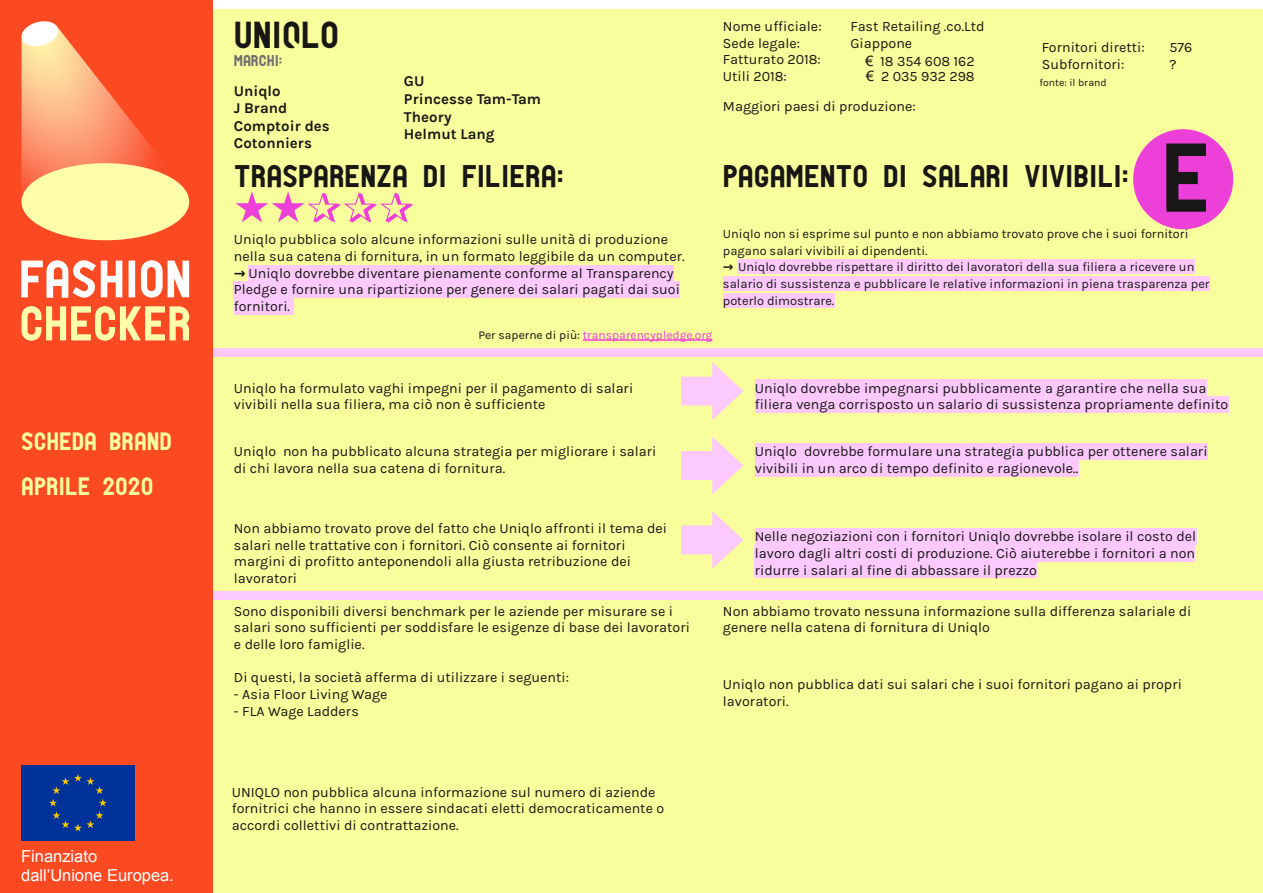
<style>
.page{position:relative;width:1263px;height:893px;background:#fff}
.page>*{position:absolute;margin:0;border:0;box-sizing:border-box;transform-origin:0 0}
.t1{font:93px "PTF NORDIC Standard";color:#181715}
.t2{font:700 60px "DejaVu Sans Mono";color:#ed40d9}
.t3{font:36px "PTF NORDIC Standard";color:#181715}
.t4{font:30px "PTF NORDIC Standard";color:#181715}
.t5{font:24px/45px "PTF NORDIC Standard";color:#f9fe9c}
.t6{font:16.5px/18.9px "Arial";color:#fff}
.t7{font:700 15px/17.5px "Karla";color:#181715}
.t8{font:15px "PTF NORDIC Standard";color:#6f6e6e}
.t9{font:14.25px/16.6px "Karla";color:#181715}
.t10{font:12.75px/16.6px "Karla";color:#181715}
.t11{font:12px "Karla";color:#ed40d9}
.t12{font:10.5px "Karla";letter-spacing:-.005em;color:#181715}
.s1{font-family:"Arial"}
.s2{font-family:"DejaVu Sans";font-weight:700}
.s3{color:#181715}
</style>
<div class="page">
<div style="left:0;top:10px;width:1263px;height:883px;background:#f9fe9c"></div>
<div style="left:0;top:591px;width:1263px;height:9px;background:#fcc9fd"></div>
<div style="left:0;top:349px;width:1263px;height:8px;background:#fcc9fd"></div>
<div style="left:0;top:0;width:213px;height:893px;background:#fb4922"></div>
<img style="left:21px;top:21px;width:168px;height:319px">
<div style="left:21px;top:765px;width:113px;height:76px;background:#039"></div>
<div style="left:249px;top:265px;width:425px;height:16px;background:#fcc9fd"></div>
<div style="left:234px;top:281px;width:446px;height:17px;background:#fcc9fd"></div>
<div style="left:234px;top:298px;width:60px;height:17px;background:#fcc9fd"></div>
<div style="left:755px;top:379px;width:451px;height:17px;background:#fcc9fd"></div>
<div style="left:755px;top:396px;width:473px;height:17px;background:#fcc9fd"></div>
<div style="left:1133px;top:129px;width:100px;height:100px;background:#ed40d9;border-radius:50%"></div>
<div style="left:738px;top:259px;width:456px;height:15px;background:#fcc9fd"></div>
<div style="left:723px;top:276px;width:487px;height:15px;background:#fcc9fd"></div>
<div style="left:723px;top:293px;width:111px;height:15px;background:#fcc9fd"></div>
<div style="left:755px;top:443px;width:452px;height:17px;background:#fcc9fd"></div>
<div style="left:755px;top:460px;width:323px;height:17px;background:#fcc9fd"></div>
<div style="left:755px;top:528px;width:441px;height:17px;background:#fcc9fd"></div>
<div style="left:755px;top:545px;width:440px;height:17px;background:#fcc9fd"></div>
<div style="left:755px;top:562px;width:282px;height:16px;background:#fcc9fd"></div>
<svg style="left:681px;top:362px;width:62px;height:58px"></svg>
<svg style="left:681px;top:437px;width:62px;height:57px"></svg>
<svg style="left:681px;top:511px;width:62px;height:58px"></svg>
<svg style="left:583px;top:339px;width:129px;height:2px"></svg>
<h3 class="t5" style="left:21px;top:420px;width:152px">SCHEDA BRAND<br>APRILE 2020</h3>
<p class="t6" style="left:21px;top:847px;width:154px">Finanziato dall’Unione Europea.</p>
<h3 class="t3" style="left:234px;top:22px;width:107px">UNIQLO</h3>
<p class="t7" style="left:234px;top:82px;width:97px">Uniqlo<br>J Brand<br>Comptoir des<br>Cotonniers</p>
<p class="t9" style="left:723px;top:18px;width:100px">Nome ufficiale:</p>
<p class="t9" style="left:850px;top:18px;width:136px">Fast Retailing .co.Ltd</p>
<p class="t9" style="left:723px;top:35px;width:79px">Sede legale:</p>
<p class="t9" style="left:850px;top:35px;width:63px">Giappone</p>
<p class="t9" style="left:723px;top:51px;width:99px">Fatturato 2018:<br>Utili 2018:</p>
<p class="t9" style="left:1042px;top:39px;width:104px">Fornitori diretti:</p>
<p class="t9" style="left:1169px;top:39px;width:25px">576</p>
<p class="t9" style="left:1042px;top:56px;width:84px">Subfornitori:</p>
<p class="t9" style="left:1169px;top:56px;width:9px">?</p>
<p class="t8" style="left:234px;top:55px;width:50px">MARCHI:</p>
<p class="t9" style="left:865px;top:53px;width:111px;line-height:14.9px"><span class="s1">€</span> 18 354 608 162 <span class="s1">€</span> 2 035 932 298</p>
<p class="t7" style="left:404px;top:73px;width:139px">GU<br>Princesse Tam-Tam<br>Theory<br>Helmut Lang</p>
<p class="t12" style="left:1039px;top:76px;width:69px">fonte: il brand</p>
<p class="t9" style="left:723px;top:98px;width:194px">Maggiori paesi di produzione:</p>
<h1 class="t1" style="left:1162px;top:144px;width:50px">E</h1>
<p class="t10" style="left:723px;top:225px;width:467px">Uniqlo non si esprime sul punto e non abbiamo trovato prove che i suoi fornitori pagano salari vivibili ai dipendenti.</p>
<p class="t10" style="left:723px;top:259px;width:488px"><span class="s2">→</span> Uniqlo dovrebbe rispettare il diritto dei lavoratori della sua filiera a ricevere un salario di sussistenza e pubblicare le relative informazioni in piena trasparenza per poterlo dimostrare.</p>
<h3 class="t4" style="left:234px;top:165px;width:331px">TRASPARENZA DI FILIERA:</h3>
<h2 class="t2" style="left:234px;top:167px;width:182px">★★✰✰✰</h2>
<h3 class="t4" style="left:723px;top:165px;width:407px">PAGAMENTO DI SALARI VIVIBILI:</h3>
<p class="t9" style="left:234px;top:231px;width:452px">Uniqlo pubblica solo alcune informazioni sulle unità di produzione nella sua catena di fornitura, in un formato leggibile da un computer.</p>
<p class="t9" style="left:234px;top:265px;width:448px"><span class="s2">→</span> Uniqlo dovrebbe diventare pienamente conforme al Transparency<br>Pledge e fornire una ripartizione per genere dei salari pagati dai suoi fornitori.</p>
<p class="t11" style="left:478px;top:328px;width:235px"><span class="s3">Per saperne di più:</span> transparencypledge.org</p>
<p class="t9" style="left:234px;top:380px;width:401px">Uniqlo ha formulato vaghi impegni per il pagamento di salari vivibili nella sua filiera, ma ciò non è sufficiente</p>
<p class="t9" style="left:234px;top:443px;width:424px">Uniqlo non ha pubblicato alcuna strategia per migliorare i salari di chi lavora nella sua catena di fornitura.</p>
<p class="t9" style="left:755px;top:443px;width:454px">Uniqlo dovrebbe formulare una strategia pubblica per ottenere salari vivibili in un arco di tempo definito e ragionevole..</p>
<p class="t9" style="left:755px;top:379px;width:475px">Uniqlo dovrebbe impegnarsi pubblicamente a garantire che nella sua filiera venga corrisposto un salario di sussistenza propriamente definito</p>
<p class="t9" style="left:234px;top:520px;width:435px">Non abbiamo trovato prove del fatto che Uniqlo affronti il tema dei salari nelle trattative con i fornitori. Ciò consente ai fornitori margini di profitto anteponendoli alla giusta retribuzione dei lavoratori</p>
<p class="t9" style="left:755px;top:528px;width:443px;text-align:justify">Nelle negoziazioni con i fornitori Uniqlo dovrebbe isolare il costo del lavoro dagli altri costi di produzione. Ciò aiuterebbe i fornitori a non ridurre i salari al fine di abbassare il prezzo</p>
<p class="t9" style="left:723px;top:603px;width:470px">Non abbiamo trovato nessuna informazione sulla differenza salariale di genere nella catena di fornitura di Uniqlo</p>
<p class="t9" style="left:234px;top:603px;width:458px">Sono disponibili diversi benchmark per le aziende per misurare se i salari sono sufficienti per soddisfare le esigenze di base dei lavoratori e delle loro famiglie.</p>
<p class="t9" style="left:234px;top:669px;width:337px">Di questi, la società afferma di utilizzare i seguenti:</p>
<p class="t9" style="left:234px;top:686px;width:155px">- Asia Floor Living Wage</p>
<p class="t9" style="left:234px;top:703px;width:126px">- FLA Wage Ladders</p>
<p class="t9" style="left:723px;top:676px;width:461px">Uniqlo non pubblica dati sui salari che i suoi fornitori pagano ai propri lavoratori.</p>
<p class="t9" style="left:232px;top:783px;width:434px">UNIQLO non pubblica alcuna informazione sul numero di aziende fornitrici che hanno in essere sindacati eletti democraticamente o accordi collettivi di contrattazione.</p>
</div>
